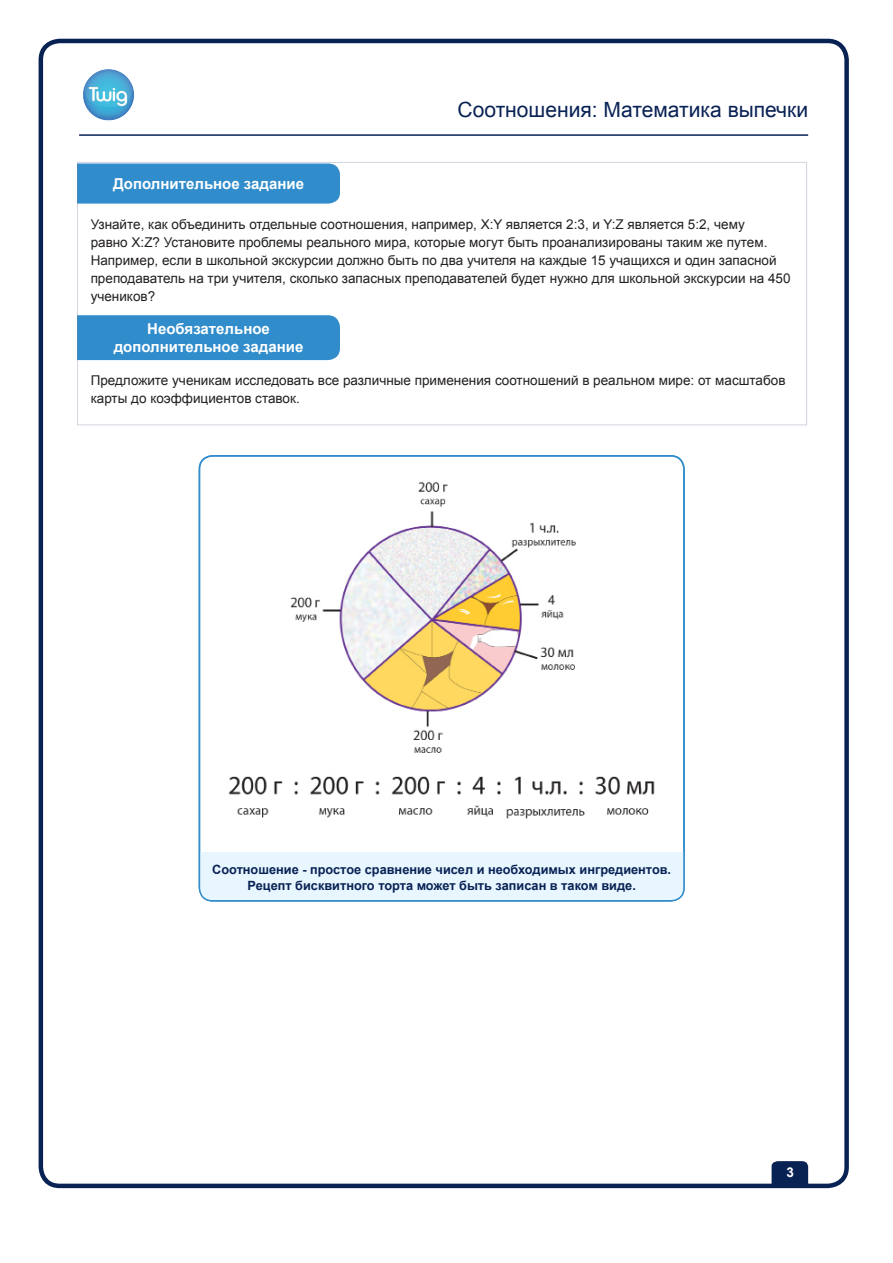
<style>
.page{position:relative;width:893px;height:1263px;background:#fff}
.page>*{position:absolute;margin:0;border:0;box-sizing:border-box;transform-origin:0 0}
.t1{font:21px "Arial";color:#092254}
.Subheads__in_blue_st{font:700 15px "Arial";color:#fff}
.Regular_paragraph{font:13.5px/18px "Arial";color:#231f20}
.t2{font:700 13.5px "Arial";color:#fff}
.image_captions{font:700 12.75px/16.5px "Arial";color:#092254;text-align:center}
</style>
<div class="page">
<div style="left:39px;top:39px;width:810px;height:1149px;border:4px solid #092254;border-radius:19px"></div>
<hr style="left:79px;top:134px;width:729px;height:2px;background:#092254">
<img style="left:83px;top:69px;width:51px;height:52px">
<svg style="left:772px;top:1161px;width:36px;height:25px"></svg>
<div style="left:79px;top:164px;width:261px;height:40px;background:#308ccb"></div>
<div style="left:79px;top:315px;width:261px;height:45px;background:#308ccb"></div>
<img style="left:228px;top:481px;width:427px;height:338px">
<div style="left:199px;top:853px;width:485px;height:48px;background:#e7f6ff"></div>
<div style="left:199px;top:455px;width:486px;height:446px;border:2px solid #308ccb;border-radius:13px"></div>
<p class="Subheads__in_blue_st" style="left:113px;top:174px;width:192px">Дополнительное задание</p>
<h1 class="t1" style="left:458px;top:95px;width:352px">Соотношения: Математика выпечки</h1>
<p class="Regular_paragraph" style="left:91px;top:215px;width:701px">Узнайте, как объединить отдельные соотношения, например, X:Y является 2:3, и Y:Z является 5:2, чему<br>равно X:Z? Установите проблемы реального мира, которые могут быть проанализированы таким же путем.<br>Например, если в школьной экскурсии должно быть по два учителя на каждые 15 учащихся и один запасной преподаватель на три учителя, сколько запасных преподавателей будет нужно для школьной экскурсии на 450 учеников?</p>
<p class="Subheads__in_blue_st" style="left:147px;top:319px;width:124px">Необязательное</p>
<p class="Subheads__in_blue_st" style="left:114px;top:337px;width:191px">дополнительное задание</p>
<p class="Regular_paragraph" style="left:91px;top:372px;width:696px">Предложите ученикам исследовать все различные применения соотношений в реальном мире: от масштабов карты до коэффициентов ставок.</p>
<p class="image_captions" style="left:212px;top:861px;width:460px">Соотношение - простое сравнение чисел и необходимых ингредиентов.<br>Рецепт бисквитного торта может быть записан в таком виде.</p>
<p class="t2" style="left:786px;top:1163px;width:9px">3</p>
</div>
